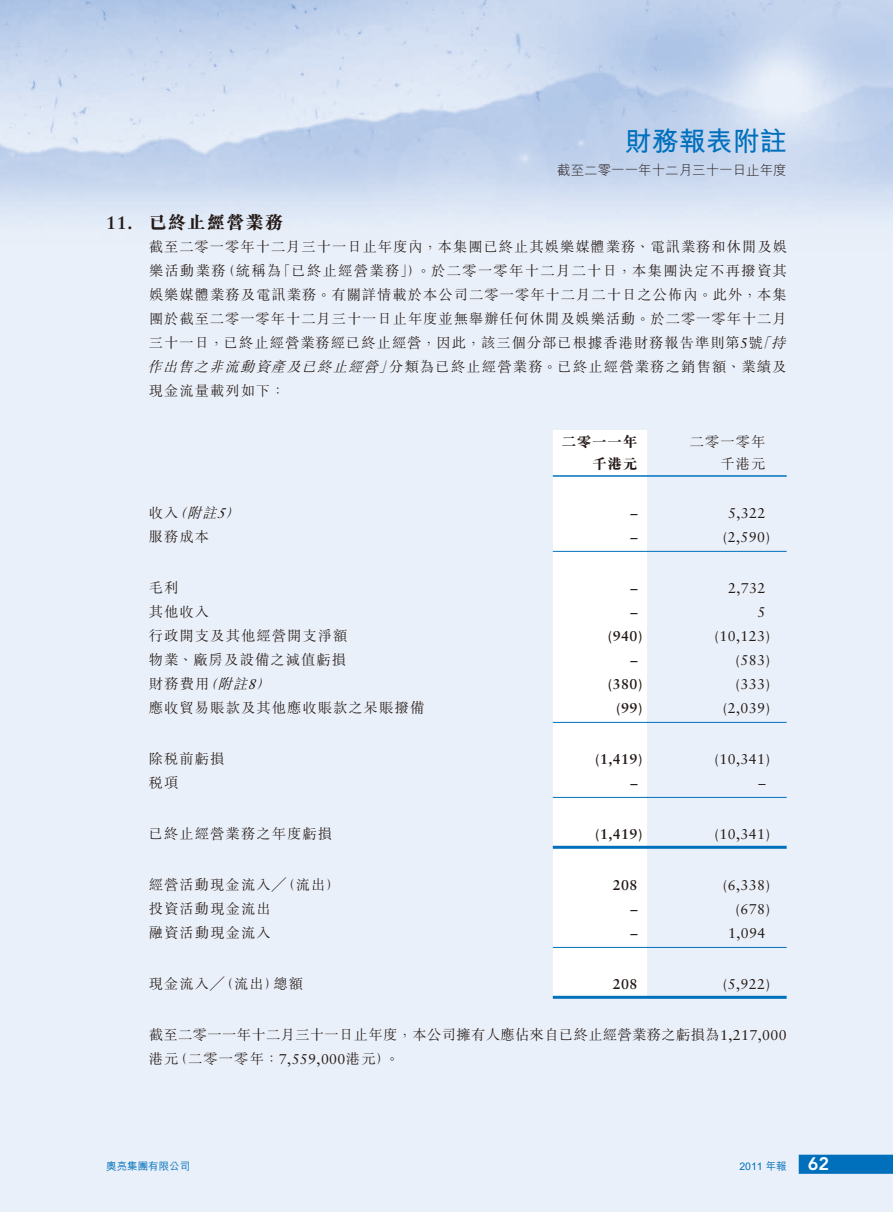
<style>
.page{position:relative;width:893px;height:1212px;background:#eaf0f9}
.page>*{position:absolute;margin:0;border:0;box-sizing:border-box;transform-origin:0 0}
.t1{font:700 27px "M Hei HK";color:#0070bd}
.t2{font:800 18px "M Sung HK";letter-spacing:.08em;color:#231916}
.t3{font:700 18px "Sabon LT Std";color:#231916}
.t4{font:800 18px "Avenir LT Std";color:#fff}
.t5{font:300 14.25px/24px "M Sung HK";letter-spacing:.075em;color:#231916}
.t6{font:14.25px "Sabon LT Std";letter-spacing:.03em;color:#231916}
.t7{font:300 14.25px/24px "M Sung HK";letter-spacing:.03em;color:#231916}
.t8{font:700 14.25px "Sabon LT Std";letter-spacing:.03em;color:#231916}
.t9{font:italic 300 14.25px "M Sung HK";color:#231916}
.t10{font:800 14.25px "M Sung HK";letter-spacing:.08em;color:#231916}
.t11{font:300 13.5px "M Hei HK";color:#231916}
.t12{font:500 10.5px "M Hei HK";color:#0070bd}
.s1{font-style:italic}
.s2{font-family:"Sabon LT Std";font-weight:400}
</style>
<div class="page">
<img style="left:0;top:0;width:893px;height:217px">
<div style="left:799px;top:1155px;width:94px;height:19px;background:#0070bd"></div>
<div style="left:553px;top:430px;width:93px;height:568px;background:#fff"></div>
<hr style="left:553px;top:475px;width:234px;height:2px;background:#0070bd">
<hr style="left:553px;top:551px;width:234px;height:1px;background:#0070bd">
<hr style="left:553px;top:722px;width:234px;height:1px;background:#0070bd">
<hr style="left:553px;top:797px;width:234px;height:1px;background:#0070bd">
<hr style="left:553px;top:846px;width:234px;height:3px;background:#0070bd">
<hr style="left:553px;top:947px;width:234px;height:1px;background:#0070bd">
<hr style="left:553px;top:996px;width:234px;height:3px;background:#0070bd">
<p class="t3" style="left:106px;top:211px;width:28px">11.</p>
<h1 class="t1" style="left:625px;top:121px;width:163px">財務報表附註</h1>
<p class="t2" style="left:149px;top:210px;width:136px">已終止經營業務</p>
<p class="t11" style="left:557px;top:161px;width:231px">截至二零一一年十二月三十一日止年度</p>
<p class="t5" style="left:149px;top:234px;width:640px;text-align:right">截至二零一零年十二月三十一日止年度內，本集團已終止其娛樂媒體業務、電訊業務和休閒及娛「已終止經營業務」）。於二零一零年十二月二十日，本集團決定不再撥資其</p>
<p class="t5" style="left:149px;top:258px;width:639px">樂活動業務<br>娛樂媒體業務及電訊業務。有關詳情載於本公司二零一零年十二月二十日之公佈內。此外，本集團於截至二零一零年十二月三十一日止年度並無舉辦任何休閒及娛樂活動。於二零一零年十二月</p>
<p class="t9" style="left:771px;top:333px;width:21px">持</p>
<p class="t5" style="left:221px;top:258px;width:62px">（統稱為</p>
<p class="t5" style="left:147px;top:330px;width:641px">三十一日，已終止經營業務經已終止經營，因此，該三個分部已根據香港財務報告準則第 <span class="s1">「</span>號 <span class="s2">5</span><span class="s1">作出售之非流動資產及已終止經營</span>分類為已終止經營業務。已終止經營業務之銷售額、業績及</p>
<p class="t9" style="left:378px;top:357px;width:21px">」</p>
<p class="t5" style="left:149px;top:378px;width:138px">現金流量載列如下：</p>
<p class="t10" style="left:562px;top:432px;width:77px">二零一一年</p>
<p class="t5" style="left:690px;top:429px;width:77px">二零一零年</p>
<p class="t10" style="left:592px;top:454px;width:46px">千港元</p>
<p class="t5" style="left:720px;top:451px;width:46px">千港元</p>
<p class="t9" style="left:187px;top:503px;width:36px">附註</p>
<p class="t5" style="left:149px;top:500px;width:31px">收入</p>
<p class="t9" style="left:172px;top:503px;width:21px">（</p>
<p class="t9" style="left:217px;top:503px;width:29px">(<span class="s2">5</span></p>
<p class="t8" style="left:630px;top:504px;width:9px">–</p>
<p class="t6" style="left:728px;top:504px;width:39px">5,322</p>
<p class="t5" style="left:149px;top:524px;width:62px">服務成本</p>
<p class="t8" style="left:630px;top:528px;width:9px">–</p>
<p class="t6" style="left:723px;top:528px;width:49px">)2,590(</p>
<p class="t5" style="left:149px;top:575px;width:31px">毛利</p>
<p class="t8" style="left:630px;top:579px;width:9px">–</p>
<p class="t6" style="left:728px;top:579px;width:39px">2,732</p>
<p class="t5" style="left:149px;top:599px;width:62px">其他收入</p>
<p class="t8" style="left:630px;top:603px;width:9px">–</p>
<p class="t6" style="left:757px;top:603px;width:9px">5</p>
<p class="t5" style="left:149px;top:623px;width:200px">行政開支及其他經營開支淨額</p>
<p class="t8" style="left:608px;top:627px;width:36px">)940(</p>
<p class="t6" style="left:714px;top:627px;width:57px">)10,123(</p>
<p class="t5" style="left:149px;top:647px;width:199px">物業、廠房及設備之減值虧損</p>
<p class="t8" style="left:630px;top:651px;width:9px">–</p>
<p class="t6" style="left:735px;top:651px;width:36px">)583(</p>
<p class="t5" style="left:149px;top:671px;width:62px">財務費用</p>
<p class="t9" style="left:217px;top:674px;width:36px">附註</p>
<p class="t9" style="left:203px;top:674px;width:21px">（</p>
<p class="t9" style="left:247px;top:674px;width:29px">(<span class="s2">8</span></p>
<p class="t8" style="left:608px;top:675px;width:36px">)380(</p>
<p class="t6" style="left:735px;top:675px;width:36px">)333(</p>
<p class="t5" style="left:149px;top:695px;width:277px">應收貿易賬款及其他應收賬款之呆賬撥備</p>
<p class="t8" style="left:616px;top:699px;width:28px">)99(</p>
<p class="t6" style="left:723px;top:699px;width:49px">)2,039(</p>
<p class="t5" style="left:149px;top:746px;width:77px">除稅前虧損</p>
<p class="t8" style="left:595px;top:750px;width:49px">)1,419(</p>
<p class="t6" style="left:714px;top:750px;width:57px">)10,341(</p>
<p class="t5" style="left:149px;top:770px;width:31px">稅項</p>
<p class="t8" style="left:630px;top:774px;width:9px">–</p>
<p class="t6" style="left:758px;top:774px;width:9px">–</p>
<p class="t5" style="left:149px;top:821px;width:185px">已終止經營業務之年度虧損</p>
<p class="t8" style="left:595px;top:825px;width:49px">)1,419(</p>
<p class="t6" style="left:714px;top:825px;width:57px">)10,341(</p>
<p class="t5" style="left:149px;top:872px;width:193px">經營活動現金流入╱（流出(</p>
<p class="t8" style="left:613px;top:876px;width:26px">208</p>
<p class="t6" style="left:723px;top:876px;width:49px">)6,338(</p>
<p class="t5" style="left:149px;top:896px;width:123px">投資活動現金流出</p>
<p class="t8" style="left:630px;top:900px;width:9px">–</p>
<p class="t6" style="left:735px;top:900px;width:36px">)678(</p>
<p class="t5" style="left:149px;top:920px;width:123px">融資活動現金流入</p>
<p class="t8" style="left:630px;top:924px;width:9px">–</p>
<p class="t6" style="left:728px;top:924px;width:39px">1,094</p>
<p class="t5" style="left:149px;top:971px;width:131px">現金流入╱（流出）</p>
<p class="t7" style="left:385px;top:1022px;width:403px;text-indent:-236px">截至二零一一年十二月三十一日止年度，本公司擁有人應佔來自已終止經營業務之虧損為<span class="s2">1,217,000</span>。</p>
<p class="t5" style="left:274px;top:971px;width:31px">總額</p>
<p class="t6" style="left:723px;top:975px;width:49px">)5,922(</p>
<p class="t8" style="left:613px;top:975px;width:26px">208</p>
<p class="t5" style="left:174px;top:1046px;width:218px">（二零一零年：<span class="s2">7,559,000</span>港元(</p>
<p class="t5" style="left:149px;top:1046px;width:31px">港元</p>
<p class="t12" style="left:106px;top:1159px;width:85px">奧亮集團有限公司</p>
<p class="t12" style="left:739px;top:1159px;width:49px">2011 年報</p>
<p class="t4" style="left:808px;top:1153px;width:23px">62</p>
</div>
